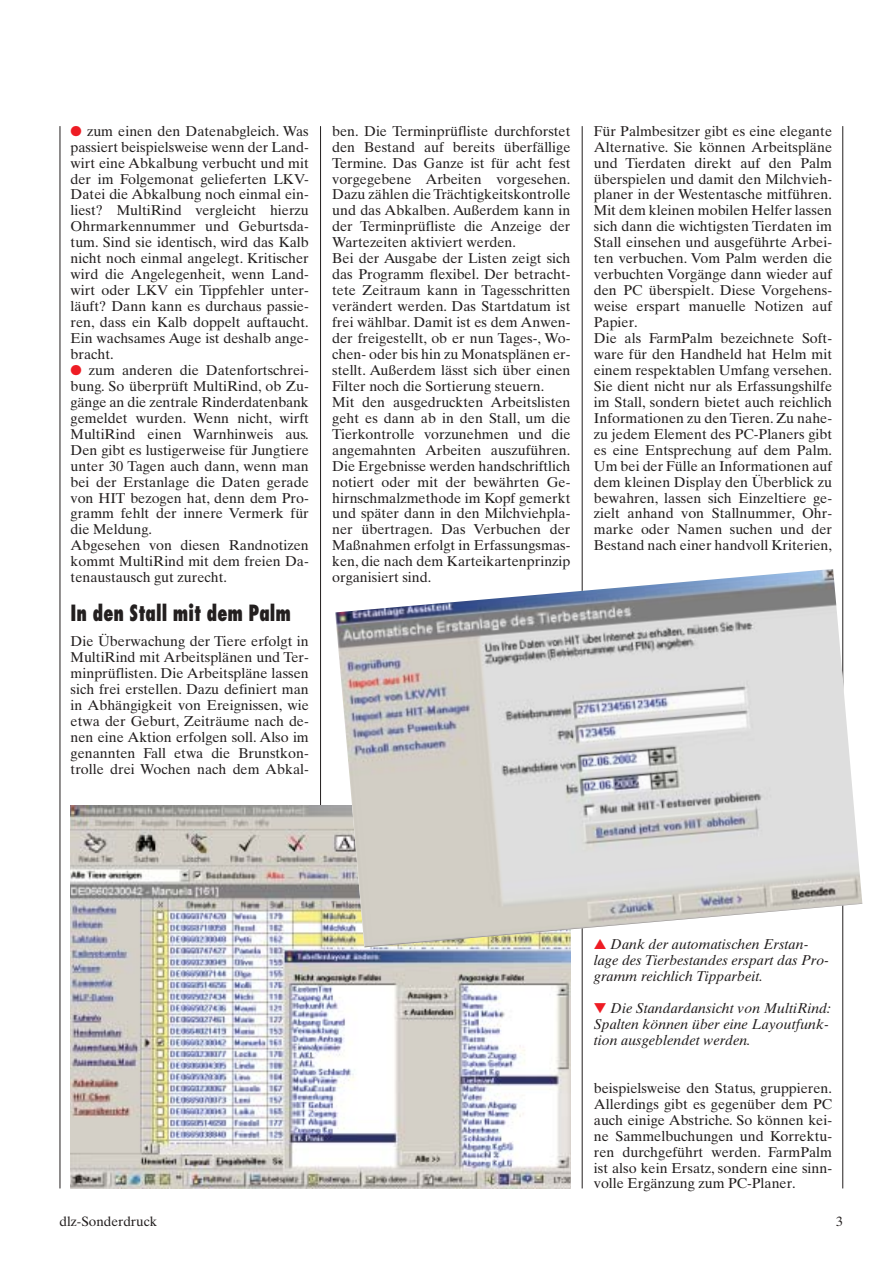
<style>
.page{position:relative;width:893px;height:1262px;background:#fff}
.page>*{position:absolute;margin:0;border:0;box-sizing:border-box;transform-origin:0 0}
.t1{font:800 condensed 21.75px "Futura";color:#231f1f;scale:.85 1}
.t2{font:14.25px/15.9px "Times Ten";color:#231f1f;text-align:justify}
.t3{font:italic 14.25px/15.9px "Times Ten";color:#231f1f}
.t4{font:13.5px "Times Ten";color:#231f1f}
.s1{color:#ee1c24}
</style>
<div class="page">
<hr style="left:60px;top:126px;width:1px;height:1062px;background:#231f1f">
<hr style="left:320px;top:126px;width:1px;height:1062px;background:#231f1f">
<hr style="left:582px;top:126px;width:1px;height:1062px;background:#231f1f">
<hr style="left:842px;top:126px;width:1px;height:1062px;background:#231f1f">
<img style="left:71px;top:805px;width:499px;height:383px">
<img style="left:335px;top:569px;width:527px;height:378px">
<p class="t2" style="left:71px;top:124px;width:240px"><span class="s1">●</span> zum einen den Datenabgleich. Was passiert beispielsweise wenn der Land&shy;wirt eine Abkalbung verbucht und mit der im Folgemonat gelieferten LKV-Datei die Abkalbung noch einmal ein&shy;liest? MultiRind vergleicht hierzu Ohrmarkennummer und Geburtsda&shy;tum. Sind sie identisch, wird das Kalb nicht noch einmal angelegt. Kritischer wird die Angelegenheit, wenn Land&shy;wirt oder LKV ein Tippfehler unter&shy;läuft? Dann kann es durchaus passie&shy;ren, dass ein Kalb doppelt auftaucht.<br>Ein wachsames Auge ist deshalb ange&shy;bracht.</p>
<p class="t2" style="left:71px;top:363px;width:240px;text-align:left"><span class="s1">●</span> zum anderen die Datenfortschrei&shy;bung. So überprüft MultiRind, ob Zu&shy;gänge an die zentrale Rinderdatenbank gemeldet wurden. Wenn nicht, wirft MultiRind einen Warnhinweis aus.<br>Den gibt es lustigerweise für Jungtiere unter 30 Tagen auch dann, wenn man bei der Erstanlage die Daten gerade von HIT bezogen hat, denn dem Pro&shy;gramm fehlt der innere Vermerk für die Meldung.<br>Abgesehen von diesen Randnotizen kommt MultiRind mit dem freien Da&shy;tenaustausch gut zurecht.</p>
<h1 class="t1" style="left:71px;top:603px;width:261px">In den Stall mit dem Palm</h1>
<p class="t2" style="left:71px;top:634px;width:240px">Die Überwachung der Tiere erfolgt in MultiRind mit Arbeitsplänen und Ter&shy;minprüflisten. Die Arbeitspläne lassen sich frei erstellen. Dazu definiert man in Abhängigkeit von Ereignissen, wie etwa der Geburt, Zeiträume nach de&shy;nen eine Aktion erfolgen soll. Also im genannten Fall etwa die Brunstkon&shy;trolle drei Wochen nach dem Abkal-</p>
<p class="t2" style="left:332px;top:124px;width:240px;text-align:left">ben. Die Terminprüfliste durchforstet den Bestand auf bereits überfällige Termine. Das Ganze ist für acht fest vorgegebene Arbeiten vorgesehen.<br>Dazu zählen die Trächtigkeitskontrolle und das Abkalben. Außerdem kann in der Terminprüfliste die Anzeige der Wartezeiten aktiviert werden.<br>Bei der Ausgabe der Listen zeigt sich das Programm flexibel. Der betracht&shy;tete Zeitraum kann in Tagesschritten verändert werden. Das Startdatum ist frei wählbar. Damit ist es dem Anwen&shy;der freigestellt, ob er nun Tages-, Wo&shy;chen- oder bis hin zu Monatsplänen er&shy;stellt. Außerdem lässt sich über einen Filter noch die Sortierung steuern.<br>Mit den ausgedruckten Arbeitslisten geht es dann ab in den Stall, um die Tierkontrolle vorzunehmen und die angemahnten Arbeiten auszuführen.<br>Die Ergebnisse werden handschriftlich notiert oder mit der bewährten Ge&shy;hirnschmalzmethode im Kopf gemerkt und später dann in den Milchviehpla&shy;ner übertragen. Das Verbuchen der Maßnahmen erfolgt in Erfassungsmas&shy;ken, die nach dem Karteikartenprinzip organisiert sind.</p>
<p class="t2" style="left:594px;top:124px;width:240px;text-align:left">Für Palmbesitzer gibt es eine elegante Alternative. Sie können Arbeitspläne und Tierdaten direkt auf den Palm überspielen und damit den Milchvieh&shy;planer in der Westentasche mitführen.<br>Mit dem kleinen mobilen Helfer lassen sich dann die wichtigsten Tierdaten im Stall einsehen und ausgeführte Arbei&shy;ten verbuchen. Vom Palm werden die verbuchten Vorgänge dann wieder auf den PC überspielt. Diese Vorgehens&shy;weise erspart manuelle Notizen auf Papier.<br>Die als FarmPalm bezeichnete Soft&shy;ware für den Handheld hat Helm mit einem respektablen Umfang versehen.<br>Sie dient nicht nur als Erfassungshilfe im Stall, sondern bietet auch reichlich Informationen zu den Tieren. Zu nahe&shy;zu jedem Element des PC-Planers gibt es eine Entsprechung auf dem Palm.<br>Um bei der Fülle an Informationen auf dem kleinen Display den Überblick zu bewahren, lassen sich Einzeltiere ge&shy;zielt anhand von Stallnummer, Ohr&shy;marke oder Namen suchen und der Bestand nach einer handvoll Kriterien,</p>
<p class="t3" style="left:594px;top:937px;width:236px"><span class="s1">▲</span> Dank der automatischen Erstan&shy;lage des Tierbestandes erspart das Pro&shy;gramm reichlich Tipparbeit.</p>
<p class="t3" style="left:594px;top:1001px;width:238px"><span class="s1">▼</span> Die Standardansicht von MultiRind:<br>Spalten können über eine Layoutfunk&shy;tion ausgeblendet werden.</p>
<p class="t2" style="left:594px;top:1081px;width:240px">beispielsweise den Status, gruppieren.<br>Allerdings gibt es gegenüber dem PC auch einige Abstriche. So können kei&shy;ne Sammelbuchungen und Korrektu&shy;ren durchgeführt werden. FarmPalm ist also kein Ersatz, sondern eine sinn&shy;volle Ergänzung zum PC-Planer.</p>
<p class="t4" style="left:60px;top:1216px;width:99px">dlz-Sonderdruck</p>
<p class="t4" style="left:836px;top:1216px;width:8px">3</p>
</div>
